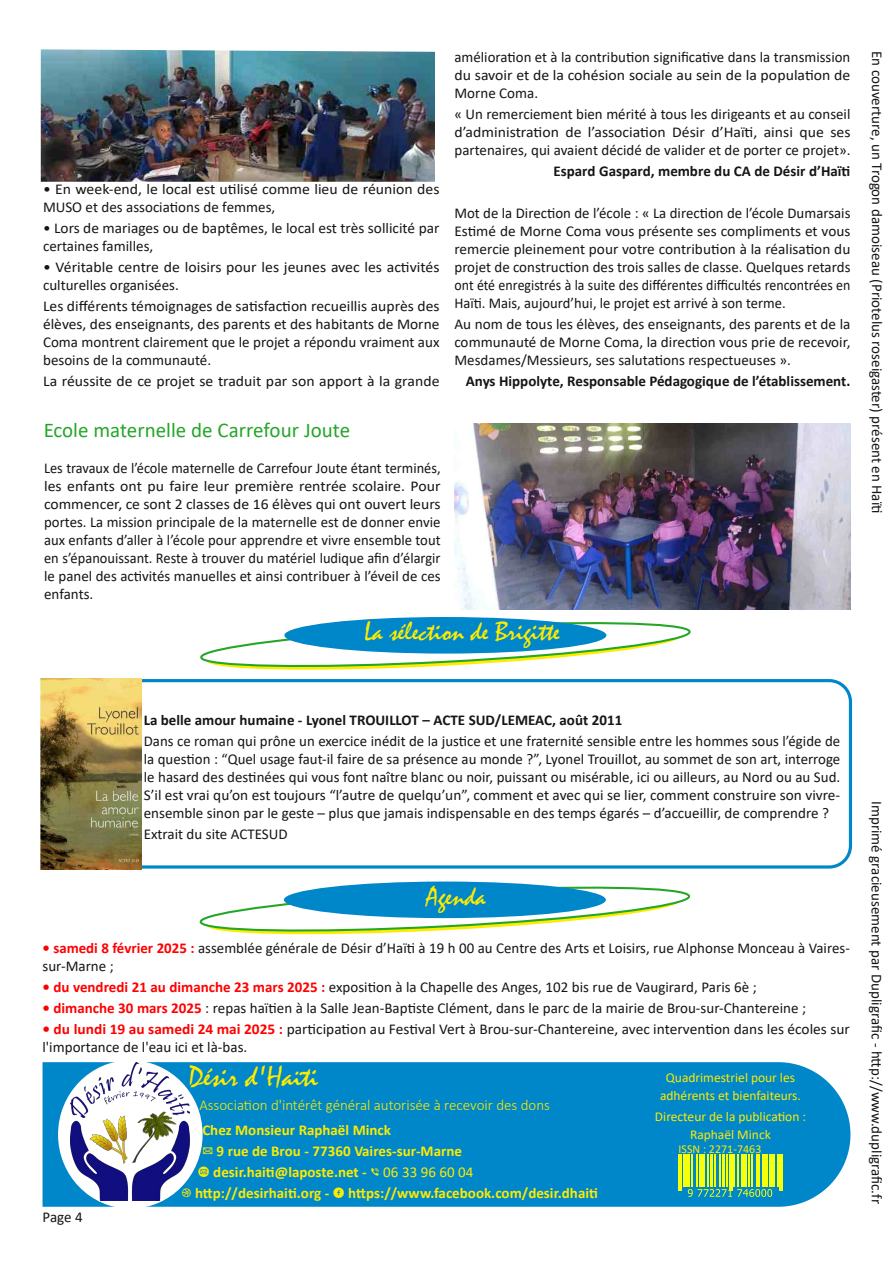
<style>
.page{position:relative;width:893px;height:1263px;background:#fff}
.page>*{position:absolute;margin:0;border:0;box-sizing:border-box;transform-origin:0 0}
.t1{font:30px "Mistral";color:#fdeb00}
.t2{font:27px "Mistral";color:#fdeb00}
.t3{font:21px "Calibri";color:#24a627}
.t4{font:15px/18px "Calibri";color:#171513;text-align:justify}
.t5{font:15px/18px "Calibri";color:#171513;text-align:justify;scale:.96 1}
.t6{font:15px/18px "Calibri";color:#171513;scale:1.05 1}
.t7{font:15px/18px "Calibri";color:#171513;text-align:justify;scale:1.04 1}
.t8{font:700 15px "Calibri";letter-spacing:.005em;color:#fdeb00}
.t9{font:700 15px "Calibri";color:#171513}
.t10{font:300 15px "Calibri";color:#fdeb00}
.t11{font:13.5px/18px "Calibri";color:#fdeb00;text-align:center}
.t12{font:12px "Calibri";letter-spacing:.005em;color:#fdeb00}
.s1{font-weight:700;color:#f00}
.s2{font-family:"Socialico Plus";font-weight:400}
.s3{font-weight:400}
.s4{font-family:"Socialico";font-weight:400}
</style>
<div class="page">
<svg style="left:199px;top:886px;width:492px;height:49px"></svg>
<div style="left:284px;top:881px;width:322px;height:37px;background:#0087ca;border-radius:50%"></div>
<div style="left:43px;top:1062px;width:807px;height:145px;background:#0087ca"></div>
<hr style="left:679px;top:1154px;width:1px;height:37px;background:#f7ff08">
<hr style="left:681px;top:1154px;width:1px;height:37px;background:#f7ff08">
<hr style="left:683px;top:1154px;width:3px;height:33px;background:#f7ff08">
<hr style="left:687px;top:1154px;width:3px;height:33px;background:#f7ff08">
<hr style="left:692px;top:1154px;width:1px;height:33px;background:#f7ff08">
<hr style="left:696px;top:1154px;width:1px;height:33px;background:#f7ff08">
<hr style="left:699px;top:1154px;width:3px;height:33px;background:#f7ff08">
<hr style="left:703px;top:1154px;width:2px;height:33px;background:#f7ff08">
<hr style="left:707px;top:1154px;width:1px;height:33px;background:#f7ff08">
<hr style="left:710px;top:1154px;width:3px;height:33px;background:#f7ff08">
<hr style="left:715px;top:1154px;width:1px;height:33px;background:#f7ff08">
<hr style="left:719px;top:1154px;width:1px;height:33px;background:#f7ff08">
<hr style="left:722px;top:1154px;width:3px;height:33px;background:#f7ff08">
<hr style="left:727px;top:1154px;width:1px;height:33px;background:#f7ff08">
<hr style="left:729px;top:1154px;width:1px;height:37px;background:#f7ff08">
<hr style="left:731px;top:1154px;width:1px;height:37px;background:#f7ff08">
<hr style="left:733px;top:1154px;width:2px;height:33px;background:#f7ff08">
<hr style="left:738px;top:1154px;width:1px;height:33px;background:#f7ff08">
<hr style="left:741px;top:1154px;width:1px;height:33px;background:#f7ff08">
<hr style="left:743px;top:1154px;width:4px;height:33px;background:#f7ff08">
<hr style="left:749px;top:1154px;width:1px;height:33px;background:#f7ff08">
<hr style="left:751px;top:1154px;width:1px;height:33px;background:#f7ff08">
<hr style="left:756px;top:1154px;width:4px;height:33px;background:#f7ff08">
<hr style="left:762px;top:1154px;width:1px;height:33px;background:#f7ff08">
<hr style="left:764px;top:1154px;width:3px;height:33px;background:#f7ff08">
<hr style="left:770px;top:1154px;width:1px;height:33px;background:#f7ff08">
<hr style="left:772px;top:1154px;width:3px;height:33px;background:#f7ff08">
<hr style="left:777px;top:1154px;width:1px;height:33px;background:#f7ff08">
<hr style="left:779px;top:1154px;width:1px;height:37px;background:#f7ff08">
<hr style="left:782px;top:1154px;width:1px;height:37px;background:#f7ff08">
<svg style="left:688px;top:1189px;width:84px;height:8px"></svg>
<div style="left:58px;top:1060px;width:145px;height:149px;background:#fff;border-radius:50%"></div>
<img style="left:71px;top:1062px;width:118px;height:139px">
<img style="left:455px;top:424px;width:396px;height:185px">
<div style="left:41px;top:679px;width:811px;height:189px;border:3px solid #0087ca;border-radius:21px"></div>
<img style="left:41px;top:678px;width:101px;height:191px">
<svg style="left:200px;top:617px;width:491px;height:53px"></svg>
<div style="left:284px;top:617px;width:322px;height:37px;background:#0087ca;border-radius:50%"></div>
<img style="left:41px;top:49px;width:394px;height:133px">
<p class="t6" style="left:43px;top:181px;width:379px">• En week‐end, le local est utilisé comme lieu de réunion des<br>MUSO et des associations de femmes,</p>
<p class="t4" style="left:43px;top:220px;width:398px">• Lors de mariages ou de baptêmes, le local est très sollicité par certaines familles,</p>
<p class="t6" style="left:43px;top:259px;width:379px">• Véritable centre de loisirs pour les jeunes avec les activités culturelles organisées.</p>
<p class="t7" style="left:43px;top:298px;width:383px">Les différents témoignages de satisfaction recueillis auprès des élèves, des enseignants, des parents et des habitants de Morne Coma montrent clairement que le projet a répondu vraiment aux besoins de la communauté.</p>
<p class="t6" style="left:43px;top:373px;width:379px">La réussite de ce projet se traduit par son apport à la grande</p>
<h3 class="t3" style="left:44px;top:422px;width:308px">Ecole maternelle de Carrefour Joute</h3>
<p class="t5" style="left:44px;top:460px;width:415px">Les travaux de l’école maternelle de Carrefour Joute étant terminés, les enfants ont pu faire leur première rentrée scolaire. Pour commencer, ce sont 2 classes de 16 élèves qui ont ouvert leurs portes. La mission principale de la maternelle est de donner envie aux enfants d’aller à l’école pour apprendre et vivre ensemble tout en s’épanouissant. Reste à trouver du matériel ludique afin d’élargir le panel des activités manuelles et ainsi contribuer à l’éveil de ces enfants.</p>
<p class="t4" style="left:454px;top:49px;width:397px">amélioration et à la contribution significative dans la transmission du savoir et de la cohésion sociale au sein de la population de Morne Coma.</p>
<p class="t4" style="left:454px;top:106px;width:398px">« Un remerciement bien mérité à tous les dirigeants et au conseil d’administration de l’association Désir d’Haïti, ainsi que ses partenaires, qui avaient décidé de valider et de porter ce projet».</p>
<p class="t9" style="left:553px;top:165px;width:298px">Espard Gaspard, membre du CA de Désir d’Haïti</p>
<p class="t4" style="left:454px;top:205px;width:398px">Mot de la Direction de l’école : « La direction de l’école Dumarsais Estimé de Morne Coma vous présente ses compliments et vous remercie pleinement pour votre contribution à la réalisation du projet de construction des trois salles de classe. Quelques retards ont été enregistrés à la suite des différentes difficultés rencontrées en Haïti. Mais, aujourd’hui, le projet est arrivé à son terme.</p>
<p class="t4" style="left:454px;top:316px;width:397px">Au nom de tous les élèves, des enseignants, des parents et de la communauté de Morne Coma, la direction vous prie de recevoir, Mesdames/Messieurs, ses salutations respectueuses ».</p>
<p class="t9" style="left:466px;top:375px;width:386px">Anys Hippolyte, Responsable Pédagogique de l’établissement.</p>
<h2 class="t2" style="left:364px;top:620px;width:197px">La sélection de Brigitte</h2>
<p class="t4" style="left:885px;top:51px;width:464px;rotate:90deg">En couverture, un Trogon damoiseau (Priotelus roseigaster) présent en Haïti</p>
<p class="t9" style="left:144px;top:713px;width:480px">La belle amour humaine ‐ Lyonel TROUILLOT – ACTE SUD/LEMEAC, août 2011</p>
<p class="t4" style="left:144px;top:733px;width:698px">Dans ce roman qui prône un exercice inédit de la justice et une fraternité sensible entre les hommes sous l’égide de la question : “Quel usage faut‐il faire de sa présence au monde ?”, Lyonel Trouillot, au sommet de son art, interroge le hasard des destinées qui vous font naître blanc ou noir, puissant ou misérable, ici ou ailleurs, au Nord ou au Sud.<br>S’il est vrai qu’on est toujours “l’autre de quelqu’un”, comment et avec qui se lier, comment construire son vivre‐ ensemble sinon par le geste – plus que jamais indispensable en des temps égarés – d’accueillir, de comprendre ?</p>
<p class="t4" style="left:144px;top:826px;width:145px">Extrait du site ACTESUD</p>
<h2 class="t2" style="left:426px;top:885px;width:61px">Agenda</h2>
<p class="t4" style="left:43px;top:940px;width:809px"><span class="s1">• samedi 8 février 2025 :</span> assemblée générale de Désir d’Haïti à 19 h 00 au Centre des Arts et Loisirs, rue Alphonse Monceau à Vaires‐ sur‐Marne ;</p>
<p class="t4" style="left:43px;top:979px;width:716px"><span class="s1">• du vendredi 21 au dimanche 23 mars 2025 :</span> exposition à la Chapelle des Anges, 102 bis rue de Vaugirard, Paris 6è ;</p>
<p class="t4" style="left:43px;top:1000px;width:765px"><span class="s1">• dimanche 30 mars 2025</span> : repas haïtien à la Salle Jean‐Baptiste Clément, dans le parc de la mairie de Brou‐sur‐Chantereine ;</p>
<p class="t4" style="left:43px;top:1021px;width:809px"><span class="s1">• du lundi 19 au samedi 24 mai 2025 :</span> participation au Festival Vert à Brou‐sur‐Chantereine, avec intervention dans les écoles sur l'importance de l'eau ici et là‐bas.</p>
<p class="t4" style="left:43px;top:1209px;width:42px">Page 4</p>
<h1 class="t1" style="left:189px;top:1063px;width:131px">Désir d'Haïti</h1>
<p class="t10" style="left:199px;top:1098px;width:352px">Association d'intérêt général autorisée à recevoir des dons</p>
<p class="t8" style="left:202px;top:1124px;width:190px">Chez Monsieur Raphaël Minck</p>
<p class="t8" style="left:202px;top:1145px;width:261px"><span class="s2">M</span> 9 rue de Brou ‐ 77360 Vaires‐sur‐Marne</p>
<p class="t8" style="left:198px;top:1166px;width:277px"><span class="s2">m</span> desir.haiti@laposte.net ‐ <span class="s2">V</span> <span class="s3">06 33 96 60 04</span></p>
<p class="t8" style="left:181px;top:1187px;width:418px"><span class="s4">D</span> http://desirhaiti.org ‐ <span class="s4">f</span> https://www.facebook.com/desir.dhaiti</p>
<p class="t11" style="left:660px;top:1069px;width:142px">Quadrimestriel pour les adhérents et bienfaiteurs.</p>
<p class="t11" style="left:655px;top:1108px;width:153px">Directeur de la publication :<br>Raphaël Minck</p>
<p class="t12" style="left:679px;top:1143px;width:84px">ISSN : 2271‐7463</p>
<p class="t4" style="left:884px;top:801px;width:404px;rotate:90deg">Imprimé gracieusement par Dupligrafic ‐ http://www.dupligrafic.fr</p>
</div>
